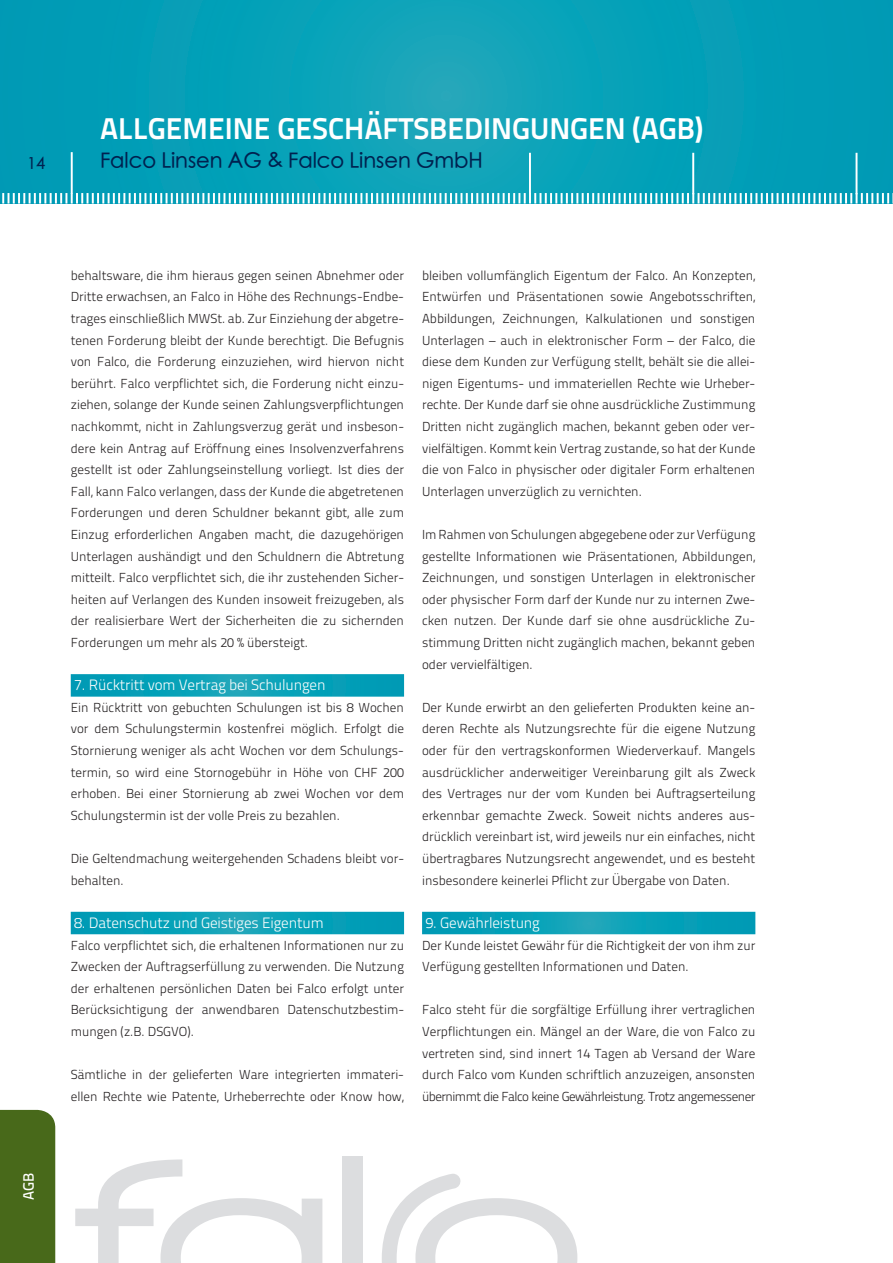
<style>
.page{position:relative;width:893px;height:1263px;background:#fff}
.page>*{position:absolute;margin:0;border:0;box-sizing:border-box;transform-origin:0 0}
.t1{font:30px "Titillium Text 25 L 800 wt";color:#fff}
.t2{font:500 21px "ST Heiti TC";color:#00214f}
.t3{font:500 16.5px "ST Heiti TC";color:#00214f}
.t4{font:15px "Titillium Text 25 L 250 wt";letter-spacing:-.01em;color:#fff}
.t5{font:15px "Titillium Text 25 L 600 wt";color:#fff}
.t6{font:13.05px/21.6px "Titillium Text 25 L 250 wt";color:#231f20;text-align:justify}
</style>
<div class="page">
<svg style="left:0;top:0;width:893px;height:193px;background:#07a0b7"></svg>
<div style="left:0;top:1110px;width:55px;height:153px;background:#48691a"></div>
<svg style="left:75px;top:1159px;width:247px;height:104px"></svg>
<div style="left:342px;top:1157px;width:21px;height:106px;background:#dcdddf"></div>
<svg style="left:382px;top:1174px;width:195px;height:89px"></svg>
<hr style="left:71px;top:152px;width:2px;height:42px;background:#fff">
<svg style="left:0;top:193px;width:893px;height:11px"></svg>
<hr style="left:529px;top:153px;width:2px;height:41px;background:#fff">
<hr style="left:692px;top:153px;width:2px;height:41px;background:#fff">
<hr style="left:855px;top:153px;width:2px;height:41px;background:#fff">
<svg style="left:71px;top:674px;width:333px;height:23px;background:#0da2b9"></svg>
<svg style="left:71px;top:912px;width:333px;height:22px;background:#08a0b7"></svg>
<svg style="left:422px;top:912px;width:333px;height:22px;background:#08a0b7"></svg>
<p class="t3" style="left:27px;top:155px;width:20px">14</p>
<h1 class="t1" style="left:100px;top:105px;width:604px">ALLGEMEINE GESCHÄFTSBEDINGUNGEN (AGB)</h1>
<h2 class="t2" style="left:100px;top:150px;width:384px">Falco Linsen AG &amp; Falco Linsen GmbH</h2>
<p class="t5" style="left:17px;top:1200px;width:29px;rotate:-90deg">AGB</p>
<p class="t6" style="left:71px;top:264px;width:335px">behaltsware, die ihm hieraus gegen seinen Abnehmer oder Dritte erwachsen, an Falco in Höhe des Rechnungs-Endbe&shy;trages einschließlich MWSt. ab. Zur Einziehung der abgetre&shy;tenen Forderung bleibt der Kunde berechtigt. Die Befugnis von Falco, die Forderung einzuziehen, wird hiervon nicht berührt. Falco verpflichtet sich, die Forderung nicht einzu&shy;ziehen, solange der Kunde seinen Zahlungsverpflichtungen nachkommt, nicht in Zahlungsverzug gerät und insbeson&shy;dere kein Antrag auf Eröffnung eines Insolvenzverfahrens gestellt ist oder Zahlungseinstellung vorliegt. Ist dies der Fall, kann Falco verlangen, dass der Kunde die abgetretenen Forderungen und deren Schuldner bekannt gibt, alle zum Einzug erforderlichen Angaben macht, die dazugehörigen Unterlagen aushändigt und den Schuldnern die Abtretung mitteilt. Falco verpflichtet sich, die ihr zustehenden Sicher&shy;heiten auf Verlangen des Kunden insoweit freizugeben, als der realisierbare Wert der Sicherheiten die zu sichernden Forderungen um mehr als 20 % übersteigt.</p>
<p class="t4" style="left:74px;top:674px;width:253px">7. Rücktritt vom Vertrag bei Schulungen</p>
<p class="t6" style="left:71px;top:696px;width:335px">Ein Rücktritt von gebuchten Schulungen ist bis 8 Wochen vor dem Schulungstermin kostenfrei möglich. Erfolgt die Stornierung weniger als acht Wochen vor dem Schulungs&shy;termin, so wird eine Stornogebühr in Höhe von CHF 200 erhoben. Bei einer Stornierung ab zwei Wochen vor dem Schulungstermin ist der volle Preis zu bezahlen.</p>
<p class="t6" style="left:71px;top:847px;width:335px">Die Geltendmachung weitergehenden Schadens bleibt vor&shy;behalten.</p>
<p class="t4" style="left:74px;top:912px;width:251px">8. Datenschutz und Geistiges Eigentum</p>
<p class="t6" style="left:71px;top:933px;width:335px">Falco verpflichtet sich, die erhaltenen Informationen nur zu Zwecken der Auftragserfüllung zu verwenden. Die Nutzung der erhaltenen persönlichen Daten bei Falco erfolgt unter Berücksichtigung der anwendbaren Datenschutzbestim&shy;mungen (z.B. DSGVO).</p>
<p class="t6" style="left:71px;top:1063px;width:335px">Sämtliche in der gelieferten Ware integrierten immateri&shy;ellen Rechte wie Patente, Urheberrechte oder Know how,</p>
<p class="t6" style="left:422px;top:264px;width:335px">bleiben vollumfänglich Eigentum der Falco. An Konzepten, Entwürfen und Präsentationen sowie Angebotsschriften, Abbildungen, Zeichnungen, Kalkulationen und sonstigen Unterlagen – auch in elektronischer Form – der Falco, die diese dem Kunden zur Verfügung stellt, behält sie die allei&shy;nigen Eigentums- und immateriellen Rechte wie Urheber&shy;rechte. Der Kunde darf sie ohne ausdrückliche Zustimmung Dritten nicht zugänglich machen, bekannt geben oder ver&shy;vielfältigen. Kommt kein Vertrag zustande, so hat der Kunde die von Falco in physischer oder digitaler Form erhaltenen Unterlagen unverzüglich zu vernichten.</p>
<p class="t6" style="left:422px;top:523px;width:335px">Im Rahmen von Schulungen abgegebene oder zur Verfügung gestellte Informationen wie Präsentationen, Abbildungen, Zeichnungen, und sonstigen Unterlagen in elektronischer oder physischer Form darf der Kunde nur zu internen Zwe&shy;cken nutzen. Der Kunde darf sie ohne ausdrückliche Zu&shy;stimmung Dritten nicht zugänglich machen, bekannt geben oder vervielfältigen.</p>
<p class="t6" style="left:422px;top:696px;width:335px">Der Kunde erwirbt an den gelieferten Produkten keine an&shy;deren Rechte als Nutzungsrechte für die eigene Nutzung oder für den vertragskonformen Wiederverkauf. Mangels ausdrücklicher anderweitiger Vereinbarung gilt als Zweck des Vertrages nur der vom Kunden bei Auftragserteilung erkennbar gemachte Zweck. Soweit nichts anderes aus&shy;drücklich vereinbart ist, wird jeweils nur ein einfaches, nicht übertragbares Nutzungsrecht angewendet, und es besteht insbesondere keinerlei Pflicht zur Übergabe von Daten.</p>
<p class="t4" style="left:425px;top:912px;width:116px">9. Gewährleistung</p>
<p class="t6" style="left:422px;top:933px;width:335px">Der Kunde leistet Gewähr für die Richtigkeit der von ihm zur<br>Verfügung gestellten Informationen und Daten.</p>
<p class="t6" style="left:422px;top:998px;width:335px">Falco steht für die sorgfältige Erfüllung ihrer vertraglichen Verpflichtungen ein. Mängel an der Ware, die von Falco zu vertreten sind, sind innert 14 Tagen ab Versand der Ware durch Falco vom Kunden schriftlich anzuzeigen, ansonsten übernimmt die Falco keine Gewährleistung. Trotz angemessener</p>
</div>
